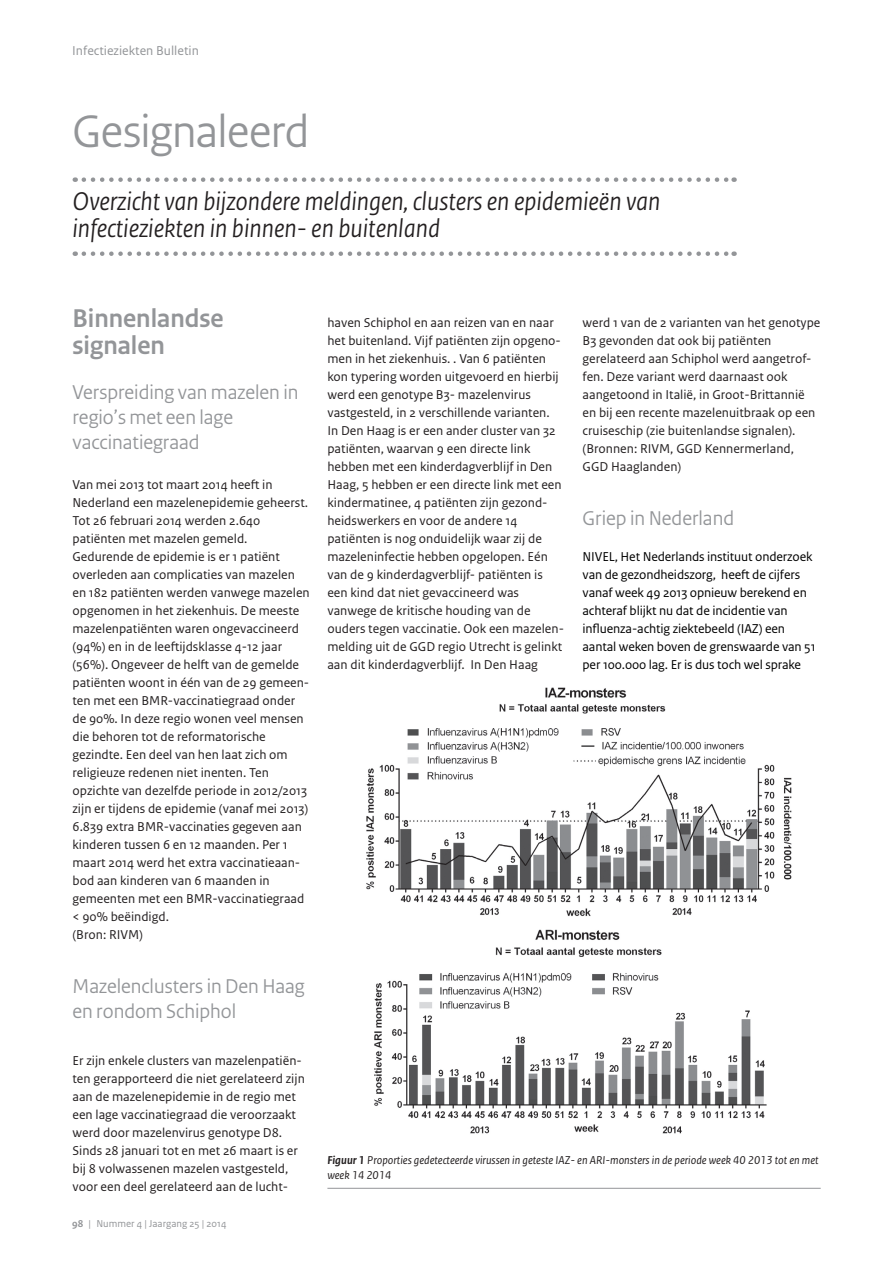
<style>
.page{position:relative;width:893px;height:1263px;background:#fff}
.page>*{position:absolute;margin:0;border:0;box-sizing:border-box;transform-origin:0 0}
.IB_Aankondigingstite{font:48px "Rijksoverheid Sans Heading";letter-spacing:-.01em;color:#939598}
.IB_Subtitel_stippell{font:italic 27px/27px "Rijksoverheid Sans Heading";color:#231f20}
.IB_Kop1{font:700 27px/27px "Rijksoverheid Sans Heading";color:#939598}
.IB_Kop2{font:21px/25.2px "Rijksoverheid Sans Heading";color:#939598}
.IB_Broodtekst_Sans{font:13.5px/18px "Rijksoverheid Sans Text";color:#231f20}
.IB_Broodtekst_Sans-2{font:13.5px/18px "Rijksoverheid Sans Text";letter-spacing:-.01em;color:#000}
.t1{font:13.5px "Rijksoverheid Sans Text";color:#939598}
.IB_Bijschriften_figu{font:italic 12px/15px "Rijksoverheid Sans Text";color:#231f20}
.IB_Broodtekst_Sans-3{font:10.5px "Rijksoverheid Sans Text";color:#939598}
.s1{font-weight:700}
</style>
<div class="page">
<img style="left:366px;top:687px;width:426px;height:447px">
<svg style="left:84px;top:177px;width:651px;height:5px"></svg>
<svg style="left:84px;top:251px;width:651px;height:5px"></svg>
<hr style="left:327px;top:1188px;width:494px;height:1px;background:#939598">
<p class="t1" style="left:72px;top:43px;width:128px">Infectieziekten Bulletin</p>
<p class="IB_Aankondigingstite" style="left:72px;top:103px;width:238px">Gesignaleerd</p>
<p class="IB_Subtitel_stippell" style="left:72px;top:188px;width:589px">Overzicht van bijzondere meldingen, clusters en epidemieën van infectieziekten in binnen- en buitenland</p>
<p class="IB_Kop1" style="left:72px;top:305px;width:153px">Binnenlandse signalen</p>
<p class="IB_Kop2" style="left:72px;top:379px;width:227px">Verspreiding van mazelen in regio’s met een lage vaccinatiegraad</p>
<p class="IB_Broodtekst_Sans" style="left:72px;top:475px;width:239px">Van mei 2013 tot maart 2014 heeft in Nederland een mazelenepidemie geheerst.<br>Tot 26 februari 2014 werden 2.640 patiënten met mazelen gemeld.<br>Gedurende de epidemie is er 1 patiënt overleden aan complicaties van mazelen en 182 patiënten werden vanwege mazelen opgenomen in het ziekenhuis. De meeste mazelenpatiënten waren ongevaccineerd (94%) en in de leeftijdsklasse 4-12 jaar (56%). Ongeveer de helft van de gemelde patiënten woont in één van de 29 gemeen&shy;ten met een BMR-vaccinatiegraad onder de 90%. In deze regio wonen veel mensen die behoren tot de reformatorische gezindte. Een deel van hen laat zich om religieuze redenen niet inenten. Ten opzichte van dezelfde periode in 2012/2013 zijn er tijdens de epidemie (vanaf mei 2013)<br>6.839 extra BMR-vaccinaties gegeven aan kinderen tussen 6 en 12 maanden. Per 1 maart 2014 werd het extra vaccinatieaan&shy;bod aan kinderen van 6 maanden in gemeenten met een BMR-vaccinatiegraad &lt; 90% beëindigd.</p>
<p class="IB_Broodtekst_Sans" style="left:72px;top:925px;width:72px">(Bron: RIVM)</p>
<p class="IB_Kop2" style="left:72px;top:973px;width:234px">Mazelenclusters in Den Haag en rondom Schiphol</p>
<p class="IB_Broodtekst_Sans" style="left:72px;top:1051px;width:234px">Er zijn enkele clusters van mazelenpatiën&shy;ten gerapporteerd die niet gerelateerd zijn aan de mazelenepidemie in de regio met een lage vaccinatiegraad die veroorzaakt werd door mazelenvirus genotype D8.<br>Sinds 28 januari tot en met 26 maart is er bij 8 volwassenen mazelen vastgesteld, voor een deel gerelateerd aan de lucht-</p>
<p class="IB_Broodtekst_Sans-3" style="left:72px;top:1217px;width:156px"><span class="s1">98</span> | Nummer 4 | Jaargang 25 | 2014</p>
<p class="IB_Broodtekst_Sans" style="left:327px;top:313px;width:235px">haven Schiphol en aan reizen van en naar het buitenland. Vijf patiënten zijn opgeno&shy;men in het ziekenhuis. . Van 6 patiënten kon typering worden uitgevoerd en hierbij werd een genotype B3- mazelenvirus vastgesteld, in 2 verschillende varianten.</p>
<p class="IB_Broodtekst_Sans" style="left:327px;top:421px;width:238px">In Den Haag is er een ander cluster van 32 patiënten, waarvan 9 een directe link hebben met een kinderdagverblijf in Den Haag, 5 hebben er een directe link met een kindermatinee, 4 patiënten zijn gezond&shy;heidswerkers en voor de andere 14 patiënten is nog onduidelijk waar zij de mazeleninfectie hebben opgelopen. Eén van de 9 kinderdagverblijf- patiënten is een kind dat niet gevaccineerd was vanwege de kritische houding van de ouders tegen vaccinatie. Ook een mazelen&shy;melding uit de GGD regio Utrecht is gelinkt aan dit kinderdagverblijf. In Den Haag</p>
<p class="IB_Broodtekst_Sans" style="left:583px;top:313px;width:239px">werd 1 van de 2 varianten van het genotype B3 gevonden dat ook bij patiënten gerelateerd aan Schiphol werd aangetrof&shy;fen. Deze variant werd daarnaast ook aangetoond in Italië, in Groot-Brittannië en bij een recente mazelenuitbraak op een cruiseschip (zie buitenlandse signalen).</p>
<p class="IB_Broodtekst_Sans" style="left:583px;top:439px;width:213px">(Bronnen: RIVM, GGD Kennermerland,<br>GGD Haaglanden)</p>
<p class="IB_Kop2" style="left:583px;top:505px;width:153px">Griep in Nederland</p>
<p class="IB_Broodtekst_Sans-2" style="left:583px;top:547px;width:235px">NIVEL, Het Nederlands instituut onderzoek van de gezondheidszorg, heeft de cijfers vanaf week 49 2013 opnieuw berekend en achteraf blijkt nu dat de incidentie van influenza-achtig ziektebeeld (IAZ) een aantal weken boven de grenswaarde van 51 per 100.000 lag. Er is dus toch wel sprake</p>
<p class="IB_Bijschriften_figu" style="left:327px;top:1153px;width:493px"><span class="s1">Figuur 1</span> Proporties gedetecteerde virussen in geteste IAZ- en ARI-monsters in de periode week 40 2013 tot en met week 14 2014</p>
</div>
